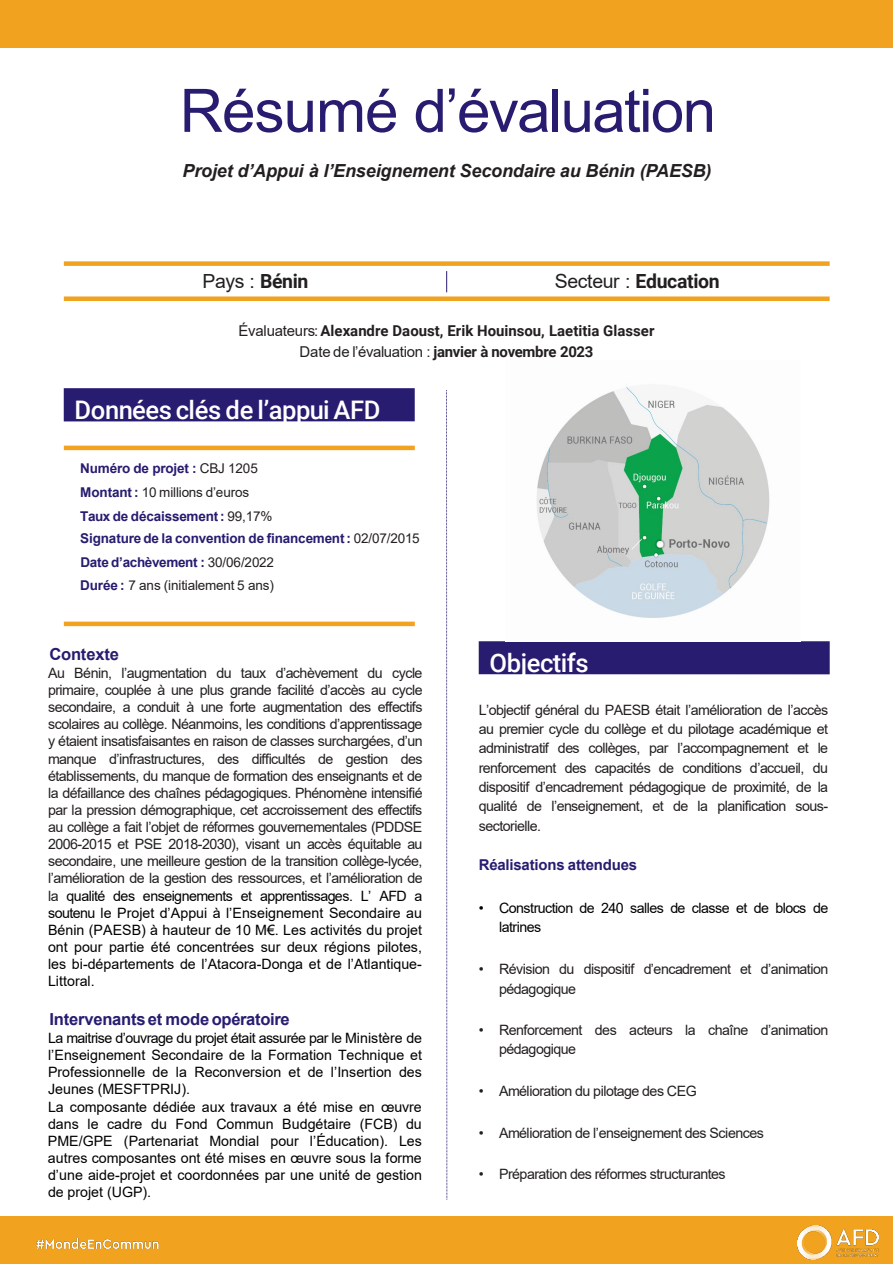
<style>
.page{position:relative;width:893px;height:1264px;background:#fff}
.page>*{position:absolute;margin:0;border:0;box-sizing:border-box;transform-origin:0 0}
.t1{font:60px "Arial";letter-spacing:-.025em;color:#271c70}
.t2{font:500 25.5px "Roboto";letter-spacing:-.02em;color:#fff}
.t3{font:700 19.5px "Roboto";letter-spacing:-.015em;color:#231f20}
.t4{font:19.5px "Arial";color:#231f20}
.t5{font:italic 700 18px "Arial";letter-spacing:-.01em;color:#231f20}
.t6{font:700 16.5px "Arial";letter-spacing:-.015em;color:#271c70}
.t7{font:700 15px "Roboto";color:#231f20}
.t8{font:700 15px "Roboto";letter-spacing:-.025em;color:#231f20}
.t9{font:700 15px "Arial";letter-spacing:-.015em;color:#271c70}
.t10{font:14.25px/17.1px "Arial";letter-spacing:-.035em;color:#231f20;text-align:justify}
.t11{font:14.25px/17.1px "Arial";letter-spacing:-.005em;color:#000;text-align:justify}
.t12{font:14.25px/19.2px "Arial";letter-spacing:-.035em;color:#000}
.t13{font:700 13.5px "Arial";letter-spacing:-.01em;color:#271c70}
.t14{font:13.5px "Arial";letter-spacing:-.01em;color:#231f20}
.s1{font-family:"Roboto";font-weight:700}
.s2{font-family:"Arial";font-weight:400}
.s3{font-weight:400;color:#231f20}
.s4{font-weight:700;color:#271c70}
.s5{color:#000}
</style>
<div class="page">
<div style="left:0;top:0;width:892px;height:47px;background:#f1a21e"></div>
<div style="left:0;top:1216px;width:892px;height:47px;background:#f1a21e"></div>
<img style="left:797px;top:1225px;width:81px;height:33px">
<div style="left:64px;top:388px;width:350px;height:33px;background:#271c70"></div>
<div style="left:478px;top:641px;width:351px;height:33px;background:#271c70"></div>
<svg style="left:446px;top:390px;width:1px;height:810px"></svg>
<img style="left:36px;top:1238px;width:123px;height:10px">
<div style="left:64px;top:261px;width:765px;height:5px;background:#f1a21e"></div>
<div style="left:64px;top:296px;width:765px;height:5px;background:#f1a21e"></div>
<div style="left:64px;top:445px;width:351px;height:5px;background:#f1a21e"></div>
<div style="left:64px;top:621px;width:351px;height:5px;background:#f1a21e"></div>
<svg style="left:446px;top:271px;width:1px;height:21px"></svg>
<img style="left:537px;top:387px;width:233px;height:231px">
<h1 class="t1" style="left:180px;top:69px;width:538px">Résumé d’évaluation</h1>
<p class="t5" style="left:182px;top:159px;width:530px">Projet d’Appui à l’Enseignement Secondaire au Bénin (PAESB)</p>
<p class="t4" style="left:202px;top:267px;width:107px">Pays : <span class="s1">Bénin</span></p>
<p class="t3" style="left:555px;top:267px;width:166px"><span class="s2">Secteur :</span> Education</p>
<p class="t7" style="left:238px;top:320px;width:417px"><span class="s2">Évaluateurs:</span> Alexandre Daoust, Erik Houinsou, Laetitia Glasser</p>
<p class="t8" style="left:299px;top:341px;width:295px"><span class="s2">Date de l’évaluation :</span> janvier à novembre 2023</p>
<h2 class="t2" style="left:75px;top:392px;width:307px">Données clés de l’appui AFD</h2>
<p class="t13" style="left:80px;top:459px;width:179px">Numéro de projet : <span class="s3">CBJ 1205</span></p>
<p class="t14" style="left:80px;top:483px;width:170px"><span class="s4">Montant :</span> 10 millions d’euros</p>
<p class="t13" style="left:80px;top:506px;width:194px">Taux de décaissement: <span class="s3">99,17%</span></p>
<p class="t13" style="left:80px;top:528px;width:341px">Signature de la convention de financement : <span class="s3">02/07/2015</span></p>
<p class="t13" style="left:80px;top:552px;width:195px">Date d’achèvement : <span class="s3">30/06/2022</span></p>
<p class="t14" style="left:80px;top:576px;width:195px"><span class="s4">Durée :</span> 7 ans (initialement 5 ans)</p>
<p class="t6" style="left:49px;top:642px;width:71px">Contexte</p>
<p class="t10" style="left:48px;top:664px;width:376px">Au Bénin, l’augmentation du taux d’achèvement du cycle primaire, couplée à une plus grande facilité d’accès au cycle secondaire, a conduit à une forte augmentation des effectifs scolaires au collège. Néanmoins, les conditions d’apprentissage y étaient insatisfaisantes en raison de classes surchargées, d’un manque d’infrastructures, des difficultés de gestion des établissements, du manque de formation des enseignants et de la défaillance des chaînes pédagogiques. Phénomène intensifié par la pression démographique, cet accroissement des effectifs au collège a fait l’objet de réformes gouvernementales (PDDSE 2006-2015 et PSE 2018-2030), visant un accès équitable au secondaire, une meilleure gestion de la transition collège-lycée, l’amélioration de la gestion des ressources, et l’amélioration de la <span class="s5">qualité des enseignements et apprentissages. L’ AFD a soutenu le Projet d’Appui à l’Enseignement Secondaire au Bénin (PAESB) à hauteur de 10 M€. Les activités du projet ont pour partie été concentrées sur deux régions pilotes, les bi-départements de l’Atacora-Donga et de l’Atlantique-Littoral.</span></p>
<p class="t6" style="left:49px;top:1007px;width:242px">Intervenants et mode opératoire</p>
<p class="t11" style="left:48px;top:1029px;width:375px">La maitrise d’ouvrage du projet était assurée par le Ministère de l’Enseignement Secondaire de la Formation Technique et Professionnelle de la Reconversion et de l’Insertion des Jeunes (MESFTPRIJ).</p>
<p class="t11" style="left:48px;top:1097px;width:375px">La composante dédiée aux travaux a été mise en œuvre dans le cadre du Fond Commun Budgétaire (FCB) du PME/GPE (Partenariat Mondial pour l’Éducation). Les autres composantes ont été mises en œuvre sous la forme d’une aide-projet et coordonnées par une unité de gestion de projet (UGP).</p>
<h2 class="t2" style="left:489px;top:645px;width:100px">Objectifs</h2>
<p class="t10" style="left:478px;top:700px;width:351px;line-height:19.4px">L’objectif général du PAESB était l’amélioration de l’accès au premier cycle du collège et du pilotage académique et administratif des collèges, par l’accompagnement et le renforcement des capacités de conditions d’accueil, du dispositif d’encadrement pédagogique de proximité, de la qualité de l’enseignement, et de la planification sous&shy;sectorielle.</p>
<p class="t9" style="left:478px;top:854px;width:160px">Réalisations attendues</p>
<p class="t12" style="left:499px;top:898px;width:331px;text-indent:-20px">• Construction de 240 salles de classe et de blocs de latrines</p>
<p class="t10" style="left:499px;top:958px;width:331px;line-height:19.5px;text-indent:-20px">• Révision du dispositif d’encadrement et d’animation pédagogique</p>
<p class="t10" style="left:499px;top:1020px;width:331px;line-height:19.2px;text-indent:-20px">• Renforcement des acteurs la chaîne d’animation pédagogique</p>
<p class="t10" style="left:478px;top:1082px;width:219px">• Amélioration du pilotage des CEG</p>
<p class="t10" style="left:478px;top:1123px;width:287px">• Amélioration de l’enseignement des Sciences</p>
<p class="t10" style="left:478px;top:1165px;width:248px">• Préparation des réformes structurantes</p>
</div>
